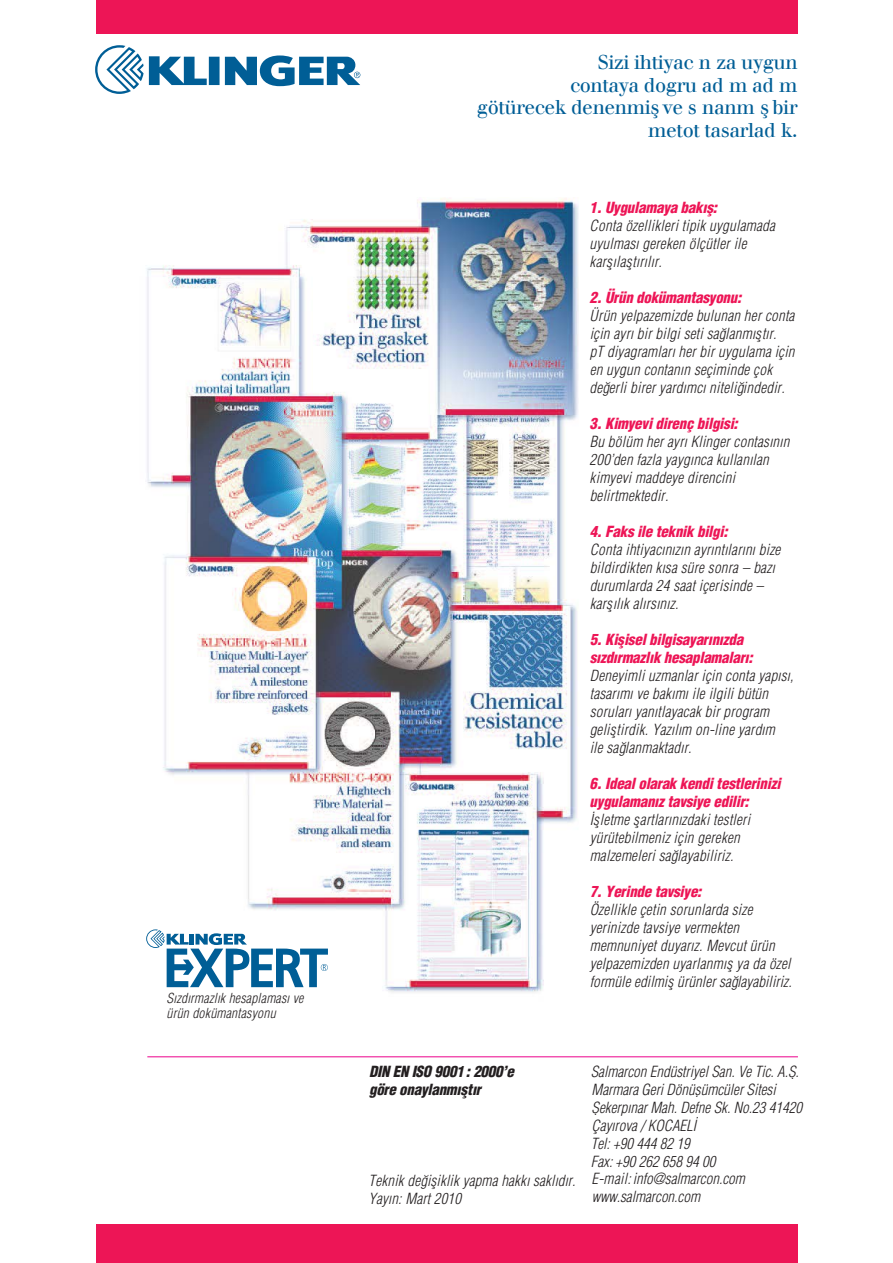
<style>
.page{position:relative;width:893px;height:1263px;background:#fff}
.page>*{position:absolute;margin:0;border:0;box-sizing:border-box;transform-origin:0 0}
.t1{font:19.5px/22.5px "Walbaum";letter-spacing:-.02em;color:#005e96;text-align:right}
.t2{font:italic 300 condensed 15px/18px "Helvetica";letter-spacing:.02em;color:#231f20}
.t3{font:italic 900 condensed 15px/18px "Helvetica";letter-spacing:-.015em;color:#ed1556}
.t4{font:italic 300 condensed 15px/18px "Helvetica";color:#231f20}
.t5{font:italic 900 condensed 15px/18px "Helvetica";letter-spacing:-.015em;color:#231f20}
.t6{font:italic 300 condensed 13.5px/15px "Helvetica";letter-spacing:.02em;color:#231f20}
</style>
<div class="page">
<div style="left:96px;top:0;width:702px;height:34px;background:#ed1556"></div>
<div style="left:96px;top:1224px;width:702px;height:39px;background:#ed1556"></div>
<svg style="left:95px;top:45px;width:265px;height:49px"></svg>
<hr style="left:147px;top:1056px;width:651px;height:1px;background:#ec008c">
<img style="left:147px;top:198px;width:432px;height:794px">
<svg style="left:146px;top:929px;width:182px;height:58px"></svg>
<p class="t6" style="left:166px;top:990px;width:138px">Sızdırmazlık hesaplaması ve ürün dokümantasyonu</p>
<h1 class="t1" style="left:477px;top:51px;width:322px">Sizi ihtiyac n za uygun<br>contaya dogru ad m ad m götürecek denenmis¸ ve s nanm s¸ bir metot tasarlad k.</h1>
<p class="t3" style="left:590px;top:198px;width:129px">1. Uygulamaya bakıs¸:</p>
<p class="t2" style="left:590px;top:216px;width:187px">Conta özellikleri tipik uygulamada uyulması gereken ölçütler ile kars¸ılas¸tırılır.</p>
<p class="t3" style="left:590px;top:288px;width:153px">2. Ürün dokümantasyonu:</p>
<p class="t2" style="left:590px;top:306px;width:206px">Ürün yelpazemizde bulunan her conta için ayrı bir bilgi seti sag˘lanmıs¸tır.<br>pT diyagramları her bir uygulama için en uygun contanın seçiminde çok deg˘erli birer yardımcı nitelig˘indedir.</p>
<p class="t3" style="left:590px;top:414px;width:150px">3. Kimyevi direnç bilgisi:</p>
<p class="t2" style="left:590px;top:432px;width:201px">Bu bölüm her ayrı Klinger contasının<br>200’den fazla yaygınca kullanılan kimyevi maddeye direncini belirtmektedir.</p>
<p class="t3" style="left:590px;top:522px;width:139px">4. Faks ile teknik bilgi:</p>
<p class="t2" style="left:590px;top:540px;width:192px">Conta ihtiyacınızın ayrıntılarını bize bildirdikten kısa süre sonra – bazı durumlarda 24 saat içerisinde – kars¸ılık alırsınız.</p>
<p class="t3" style="left:590px;top:630px;width:164px">5. Kis¸isel bilgisayarınızda sızdırmazlık hesaplamaları:</p>
<p class="t2" style="left:590px;top:666px;width:205px">Deneyimli uzmanlar için conta yapısı, tasarımı ve bakımı ile ilgili bütün soruları yanıtlayacak bir program gelis¸tirdik. Yazılım on-line yardım<br>ile sag˘lanmaktadır.</p>
<p class="t3" style="left:590px;top:774px;width:192px">6. Ideal olarak kendi testlerinizi uygulamanız tavsiye edilir:</p>
<p class="t2" style="left:590px;top:810px;width:162px">Is¸letme s¸artlarınızdaki testleri yürütebilmeniz için gereken malzemeleri sag˘layabiliriz.</p>
<p class="t3" style="left:590px;top:882px;width:113px">7. Yerinde tavsiye:</p>
<p class="t2" style="left:590px;top:900px;width:204px">Özellikle çetin sorunlarda size yerinizde tavsiye vermekten memnuniyet duyarız. Mevcut ürün yelpazemizden uyarlanmıs¸ ya da özel formüle edilmis¸ ürünler sag˘layabiliriz.</p>
<p class="t2" style="left:592px;top:798px;width:5px">.</p>
<p class="t5" style="left:369px;top:1062px;width:146px">DIN EN ISO 9001 : 2000’e göre onaylanmıs¸tır</p>
<p class="t2" style="left:369px;top:1171px;width:209px">Teknik deg˘is¸iklik yapma hakkı saklıdır.<br>Yayın: Mart 2010</p>
<p class="t4" style="left:591px;top:1062px;width:210px">Salmarcon Endüstriyel San. Ve Tic. A.S.</p>
<p class="t2" style="left:791px;top:1064px;width:5px">.</p>
<p class="t4" style="left:592px;top:1080px;width:212px">Marmara Geri Dönüsümcüler Sitesi<br>Sekerpınar Mah. Defne Sk. No.23 41420<br>Çayırova / KOCAELI</p>
<p class="t2" style="left:695px;top:1082px;width:5px">.</p>
<p class="t2" style="left:594px;top:1101px;width:5px">.</p>
<p class="t4" style="left:591px;top:1134px;width:126px">Tel: +90 444 82 19<br>Fax: +90 262 658 94 00</p>
<p class="t4" style="left:591px;top:1169px;width:155px">E-mail:info@salmarcon.com www.salmarcon.com</p>
</div>
